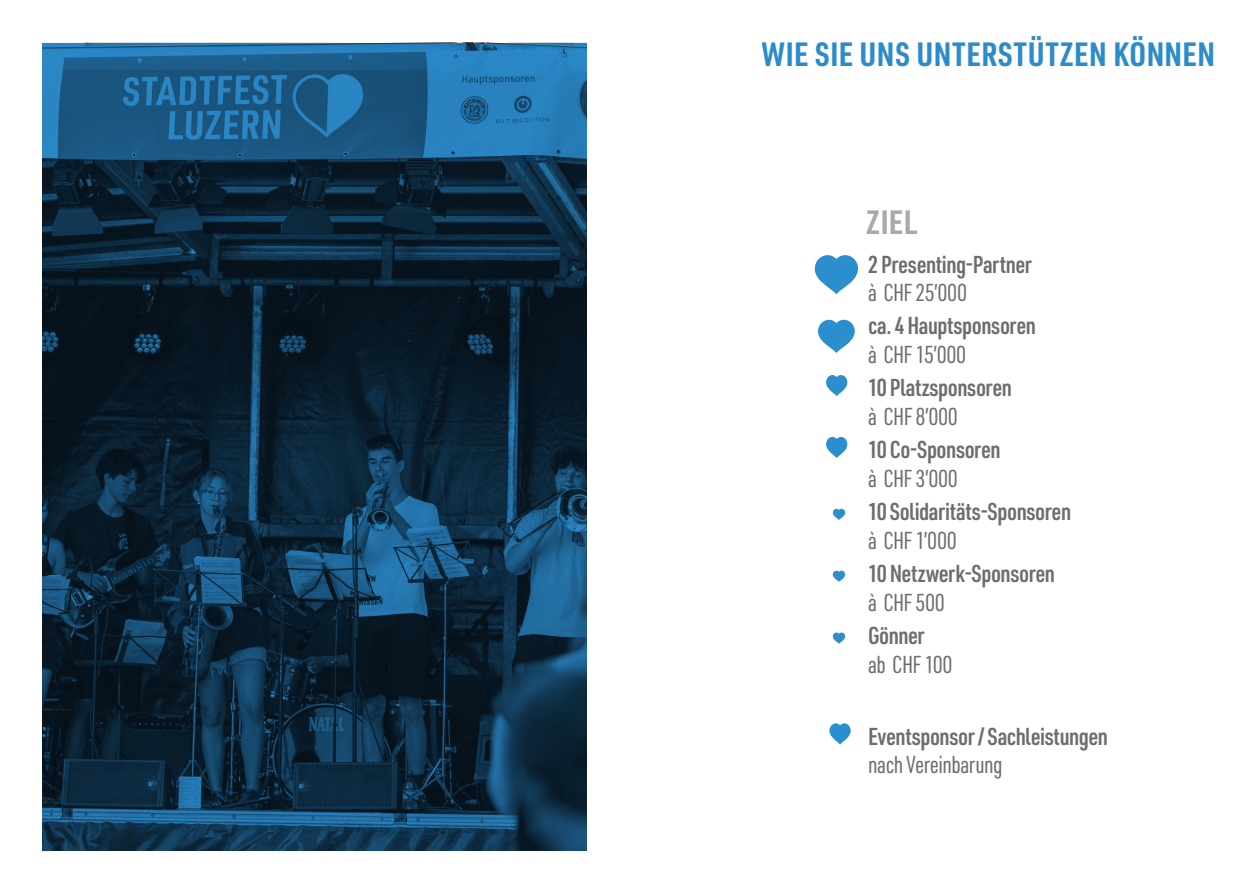
<style>
.page{position:relative;width:1259px;height:893px;background:#fff}
.page>*{position:absolute;margin:0;border:0;box-sizing:border-box;transform-origin:0 0}
.t1{font:700 33px "URWDIN Cond";letter-spacing:.02em;color:#2c8bcb}
.t2{font:700 33px "URWDIN Cond";color:#a8a9ad}
.t3{font:600 24px "URWDIN Cond";letter-spacing:-.015em;color:#6c6d70}
.t4{font:24px "URWDIN Cond";letter-spacing:-.02em;color:#6c6d70}
</style>
<div class="page">
<img style="left:43px;top:43px;width:544px;height:807px">
<svg style="left:826px;top:375px;width:21px;height:21px"></svg>
<svg style="left:826px;top:437px;width:21px;height:21px"></svg>
<svg style="left:833px;top:509px;width:12px;height:11px"></svg>
<svg style="left:833px;top:571px;width:12px;height:11px"></svg>
<svg style="left:833px;top:632px;width:12px;height:12px"></svg>
<svg style="left:829px;top:723px;width:21px;height:22px"></svg>
<svg style="left:815px;top:255px;width:43px;height:39px"></svg>
<svg style="left:818px;top:320px;width:36px;height:33px"></svg>
<h1 class="t1" style="left:761px;top:32px;width:455px">WIE SIE UNS UNTERSTÜTZEN KÖNNEN</h1>
<h1 class="t2" style="left:866px;top:199px;width:52px">ZIEL</h1>
<p class="t3" style="left:868px;top:248px;width:165px">2 Presenting-Partner</p>
<p class="t4" style="left:868px;top:277px;width:100px">à CHF 25’000</p>
<p class="t3" style="left:868px;top:310px;width:169px">ca. 4 Hauptsponsoren</p>
<p class="t4" style="left:868px;top:339px;width:100px">à CHF 15’000</p>
<p class="t3" style="left:868px;top:372px;width:145px">10 Platzsponsoren</p>
<p class="t4" style="left:868px;top:401px;width:91px">à CHF 8’000</p>
<p class="t3" style="left:868px;top:433px;width:134px">10 Co-Sponsoren</p>
<p class="t4" style="left:868px;top:463px;width:91px">à CHF 3’000</p>
<p class="t3" style="left:868px;top:495px;width:204px">10 Solidaritäts-Sponsoren</p>
<p class="t4" style="left:868px;top:524px;width:90px">à CHF 1’000</p>
<p class="t3" style="left:868px;top:557px;width:188px">10 Netzwerk-Sponsoren</p>
<p class="t4" style="left:868px;top:586px;width:78px">à CHF 500</p>
<p class="t3" style="left:868px;top:619px;width:58px">Gönner</p>
<p class="t4" style="left:868px;top:648px;width:86px">ab CHF 100</p>
<p class="t3" style="left:868px;top:720px;width:241px">Eventsponsor / Sachleistungen</p>
<p class="t4" style="left:868px;top:749px;width:136px">nach Vereinbarung</p>
</div>
